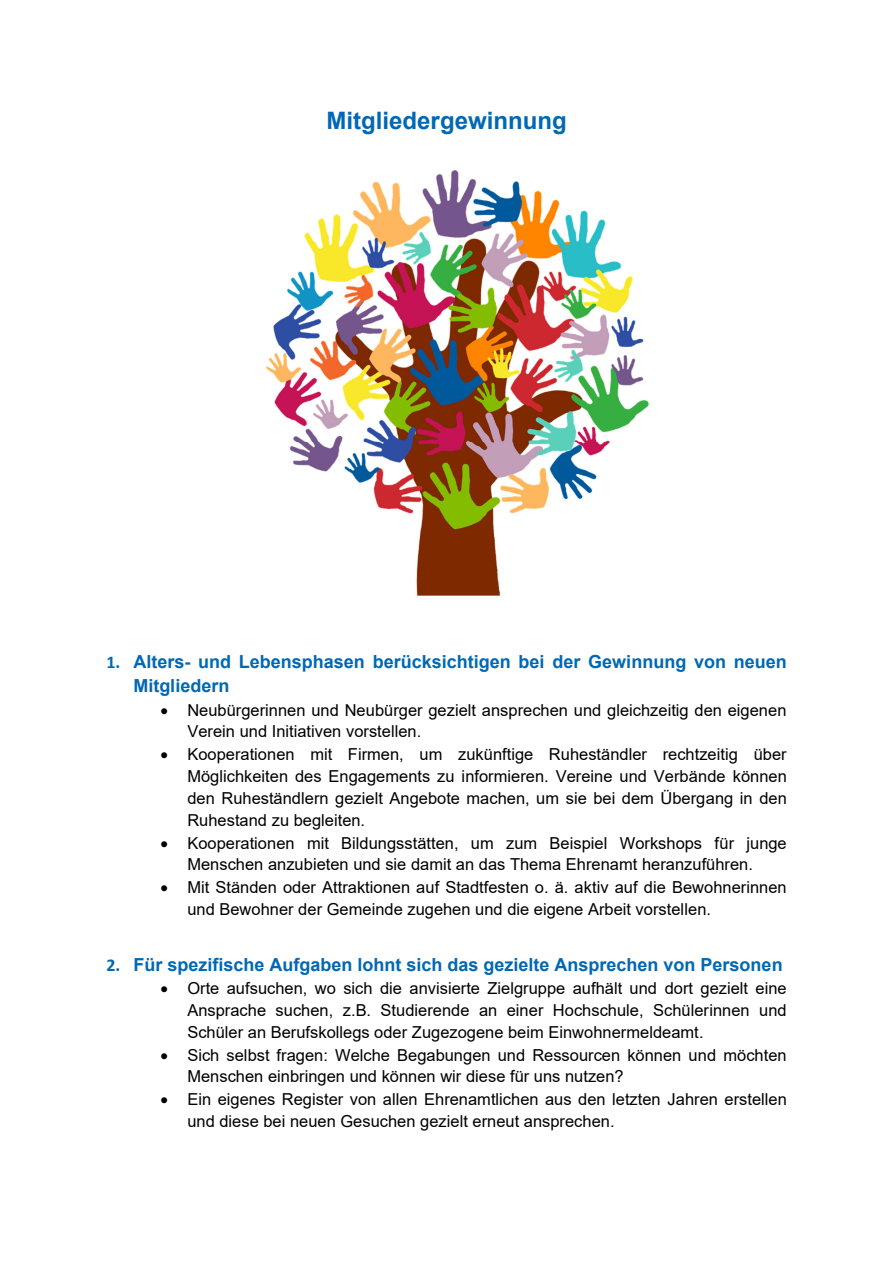
<style>
.page{position:relative;width:893px;height:1263px;background:#fff}
.page>*{position:absolute;margin:0;border:0;box-sizing:border-box;transform-origin:0 0}
.t1{font:700 24px "Arial";color:#0068b4}
.t2{font:700 18px/23.7px "Arial";color:#0068b4}
.t3{font:16.5px/21.8px "Arial";color:#000}
.s1{font-family:"Calibri"}
</style>
<div class="page">
<img style="left:266px;top:170px;width:383px;height:425px">
<h1 class="t1" style="left:327px;top:103px;width:242px">Mitgliedergewinnung</h1>
<p class="t2" style="left:133px;top:650px;width:655px;text-indent:-27px"><span class="s1">1.</span> Alters- und Lebensphasen berücksichtigen bei der Gewinnung von neuen<br>Mitgliedern</p>
<p class="t3" style="left:187px;top:699px;width:601px;text-indent:-27px">• Neubürgerinnen und Neubürger gezielt ansprechen und gleichzeitig den eigenen<br>Verein und Initiativen vorstellen.</p>
<p class="t3" style="left:187px;top:743px;width:601px;text-align:justify;text-indent:-27px">• Kooperationen mit Firmen, um zukünftige Ruheständler rechtzeitig über Möglichkeiten des Engagements zu informieren. Vereine und Verbände können den Ruheständlern gezielt Angebote machen, um sie bei dem Übergang in den Ruhestand zu begleiten.</p>
<p class="t3" style="left:160px;top:832px;width:628px;text-align:center">• Kooperationen mit Bildungsstätten, um zum Beispiel Workshops für junge<br>Menschen anzubieten und sie damit an das Thema Ehrenamt heranzuführen.</p>
<p class="t3" style="left:187px;top:877px;width:601px;text-indent:-27px">• Mit Ständen oder Attraktionen auf Stadtfesten o. ä. aktiv auf die Bewohnerinnen und Bewohner der Gemeinde zugehen und die eigene Arbeit vorstellen.</p>
<p class="t2" style="left:106px;top:952px;width:678px"><span class="s1">2.</span> Für spezifische Aufgaben lohnt sich das gezielte Ansprechen von Personen</p>
<p class="t3" style="left:187px;top:977px;width:601px;text-align:justify;text-indent:-27px">• Orte aufsuchen, wo sich die anvisierte Zielgruppe aufhält und dort gezielt eine Ansprache suchen, z.B. Studierende an einer Hochschule, Schülerinnen und Schüler an Berufskollegs oder Zugezogene beim Einwohnermeldeamt.</p>
<p class="t3" style="left:187px;top:1044px;width:601px;text-indent:-27px">• Sich selbst fragen: Welche Begabungen und Ressourcen können und möchten<br>Menschen einbringen und können wir diese für uns nutzen?</p>
<p class="t3" style="left:187px;top:1088px;width:601px;text-indent:-27px">• Ein eigenes Register von allen Ehrenamtlichen aus den letzten Jahren erstellen und diese bei neuen Gesuchen gezielt erneut ansprechen.</p>
</div>
